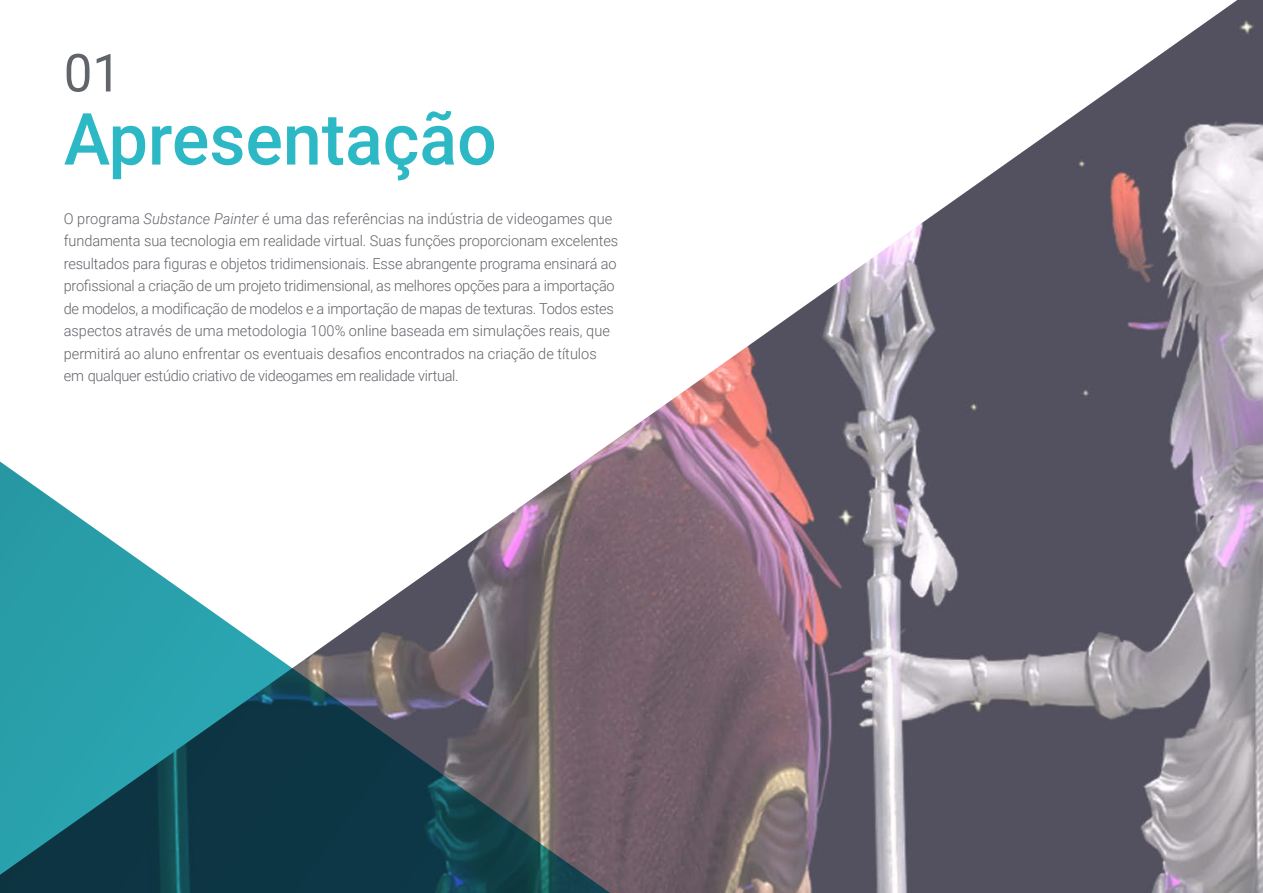
<style>
.page{position:relative;width:1263px;height:893px;background:#fff}
.page>*{position:absolute;margin:0;border:0;box-sizing:border-box;transform-origin:0 0}
.t1{font:500 72px "Roboto";color:#2db8c5}
.t2{font:52.5px "Roboto";color:#61646a}
.t3{font:300 15px/22.5px "Roboto";letter-spacing:-.01em;color:#61646a}
.s1{font-style:italic}
</style>
<div class="page">
<img style="left:607px;top:0;width:656px;height:893px">
<svg style="left:0;top:446px;width:640px;height:447px"></svg>
<h2 class="t2" style="left:64px;top:36px;width:59px">01</h2>
<h1 class="t1" style="left:64px;top:89px;width:435px">Apresentação</h1>
<p class="t3" style="left:64px;top:207px;width:556px">O programa <span class="s1">Substance Painter</span> é uma das referências na indústria de videogames que fundamenta sua tecnologia em realidade virtual. Suas funções proporcionam excelentes resultados para figuras e objetos tridimensionais. Esse abrangente programa ensinará ao profissional a criação de um projeto tridimensional, as melhores opções para a importação de modelos, a modificação de modelos e a importação de mapas de texturas. Todos estes aspectos através de uma metodologia 100% online baseada em simulações reais, que permitirá ao aluno enfrentar os eventuais desafios encontrados na criação de títulos em qualquer estúdio criativo de videogames em realidade virtual.</p>
</div>
